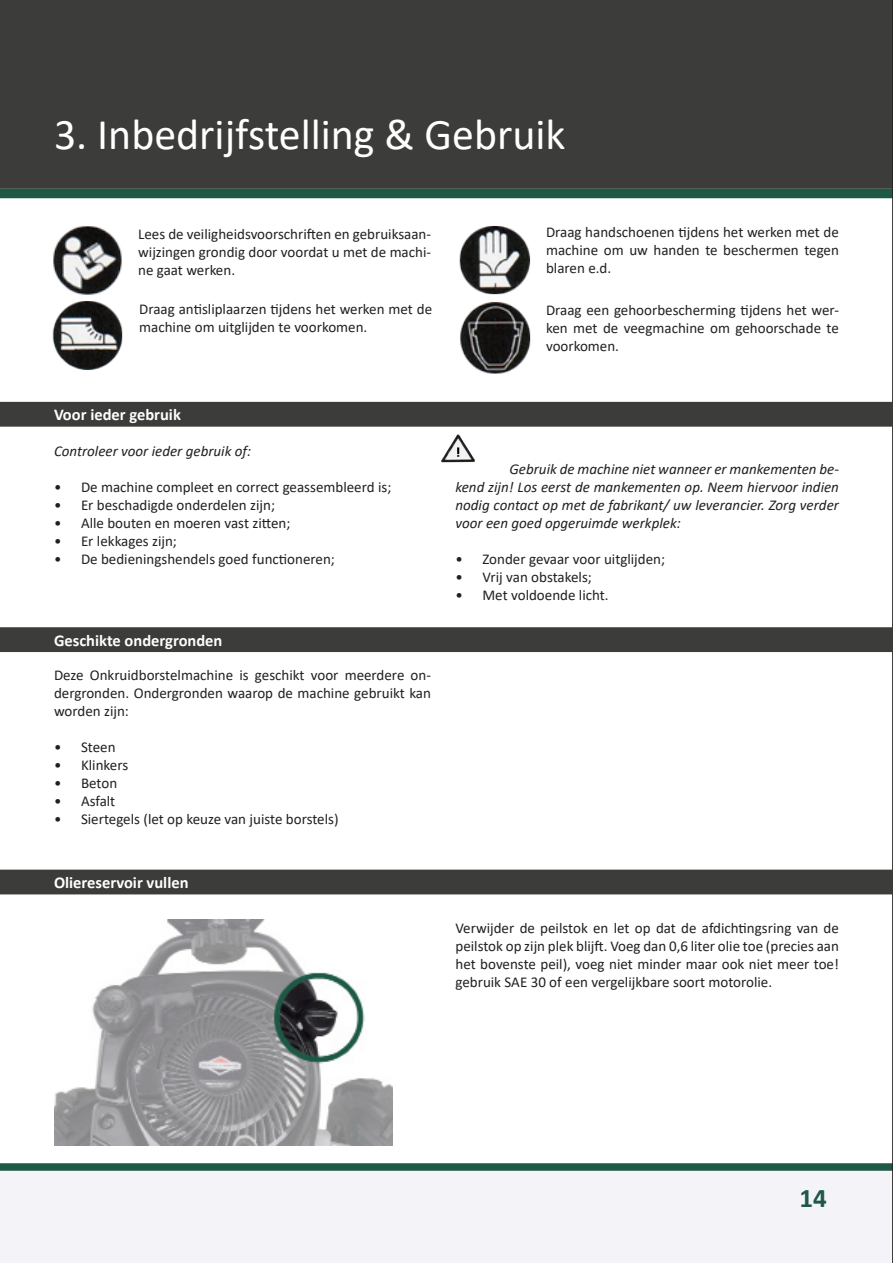
<style>
.page{position:relative;width:893px;height:1263px;background:#fff}
.page>*{position:absolute;margin:0;border:0;box-sizing:border-box;transform-origin:0 0}
.t1{font:43.95px "Calibri";color:#fff}
.t2{font:700 27px "Calibri";color:#1e5945}
.t3{font:700 16.5px "Calibri";color:#fff}
.t4{font:15px/18px "Calibri";color:#231f20;text-align:justify}
.t5{font:italic 15px/18px "Calibri";color:#231f20;text-align:justify}
</style>
<div class="page">
<svg style="left:0;top:1163px;width:892px;height:100px"></svg>
<div style="left:0;top:0;width:892px;height:189px;background:#3c3c3b"></div>
<div style="left:0;top:189px;width:892px;height:9px;background:#1e5945"></div>
<hr style="left:892px;top:0;width:1px;height:1263px;background:#231f20">
<div style="left:1px;top:870px;width:891px;height:24px;background:#3c3c3b"></div>
<img style="left:53px;top:226px;width:69px;height:69px">
<img style="left:459px;top:226px;width:72px;height:69px">
<img style="left:52px;top:301px;width:71px;height:69px">
<img style="left:460px;top:302px;width:71px;height:72px">
<svg style="left:892px;top:544px;width:1px;height:25px"></svg>
<div style="left:1px;top:403px;width:891px;height:23px;background:#3c3c3b"></div>
<div style="left:0;top:402px;width:893px;height:25px;border:2px solid #3c3c3b"></div>
<img style="left:441px;top:434px;width:34px;height:29px">
<div style="left:1px;top:628px;width:891px;height:23px;background:#3c3c3b"></div>
<div style="left:0;top:627px;width:893px;height:25px;border:2px solid #3c3c3b"></div>
<img style="left:54px;top:920px;width:338px;height:225px">
<p class="t1" style="left:54px;top:104px;width:513px">3. Inbedrijfstelling &amp; Gebruik</p>
<p class="t4" style="left:138px;top:225px;width:294px">Lees de veiligheidsvoorschriften en gebruiksaan&shy;wijzingen grondig door voordat u met de machi&shy;ne gaat werken.</p>
<p class="t4" style="left:139px;top:300px;width:294px">Draag antisliplaarzen tijdens het werken met de machine om uitglijden te voorkomen.</p>
<p class="t3" style="left:54px;top:403px;width:128px">Voor ieder gebruik</p>
<p class="t5" style="left:54px;top:441px;width:199px">Controleer voor ieder gebruik of:</p>
<p class="t4" style="left:54px;top:477px;width:339px">• De machine compleet en correct geassembleerd is;</p>
<p class="t4" style="left:54px;top:495px;width:223px">• Er beschadigde onderdelen zijn;</p>
<p class="t4" style="left:54px;top:513px;width:238px">• Alle bouten en moeren vast zitten;</p>
<p class="t4" style="left:54px;top:531px;width:124px">• Er lekkages zijn;</p>
<p class="t4" style="left:54px;top:549px;width:282px">• De bedieningshendels goed functioneren;</p>
<p class="t3" style="left:54px;top:629px;width:170px">Geschikte ondergronden</p>
<p class="t4" style="left:54px;top:666px;width:379px">Deze Onkruidborstelmachine is geschikt voor meerdere on&shy;dergronden. Ondergronden waarop de machine gebruikt kan worden zijn:</p>
<p class="t4" style="left:54px;top:738px;width:63px">• Steen</p>
<p class="t4" style="left:54px;top:756px;width:76px">• Klinkers</p>
<p class="t4" style="left:54px;top:774px;width:65px">• Beton</p>
<p class="t4" style="left:54px;top:792px;width:63px">• Asfalt</p>
<p class="t4" style="left:54px;top:810px;width:286px">• Siertegels (let op keuze van juiste borstels)</p>
<p class="t3" style="left:54px;top:871px;width:136px">Oliereservoir vullen</p>
<p class="t4" style="left:546px;top:222px;width:294px">Draag handschoenen tijdens het werken met de machine om uw handen te beschermen tegen blaren e.d.</p>
<p class="t4" style="left:546px;top:301px;width:294px">Draag een gehoorbescherming tijdens het wer&shy;ken met de veegmachine om gehoorschade te voorkomen.</p>
<p class="t5" style="left:455px;top:459px;width:385px;text-indent:54px">Gebruik de machine niet wanneer er mankementen be&shy;kend zijn! Los eerst de mankementen op. Neem hiervoor indien nodig contact op met de fabrikant/ uw leverancier. Zorg verder voor een goed opgeruimde werkplek:</p>
<p class="t4" style="left:455px;top:549px;width:211px">• Zonder gevaar voor uitglijden;</p>
<p class="t4" style="left:455px;top:567px;width:138px">• Vrij van obstakels;</p>
<p class="t4" style="left:455px;top:585px;width:155px">• Met voldoende licht.</p>
<p class="t4" style="left:455px;top:918px;width:385px">Verwijder de peilstok en let op dat de afdichtingsring van de peilstok op zijn plek blijft. Voeg dan 0,6 liter olie toe (precies aan het bovenste peil), voeg niet minder maar ook niet meer toe! gebruik SAE 30 of een vergelijkbare soort motorolie.</p>
<p class="t2" style="left:799px;top:1179px;width:29px">14</p>
</div>
